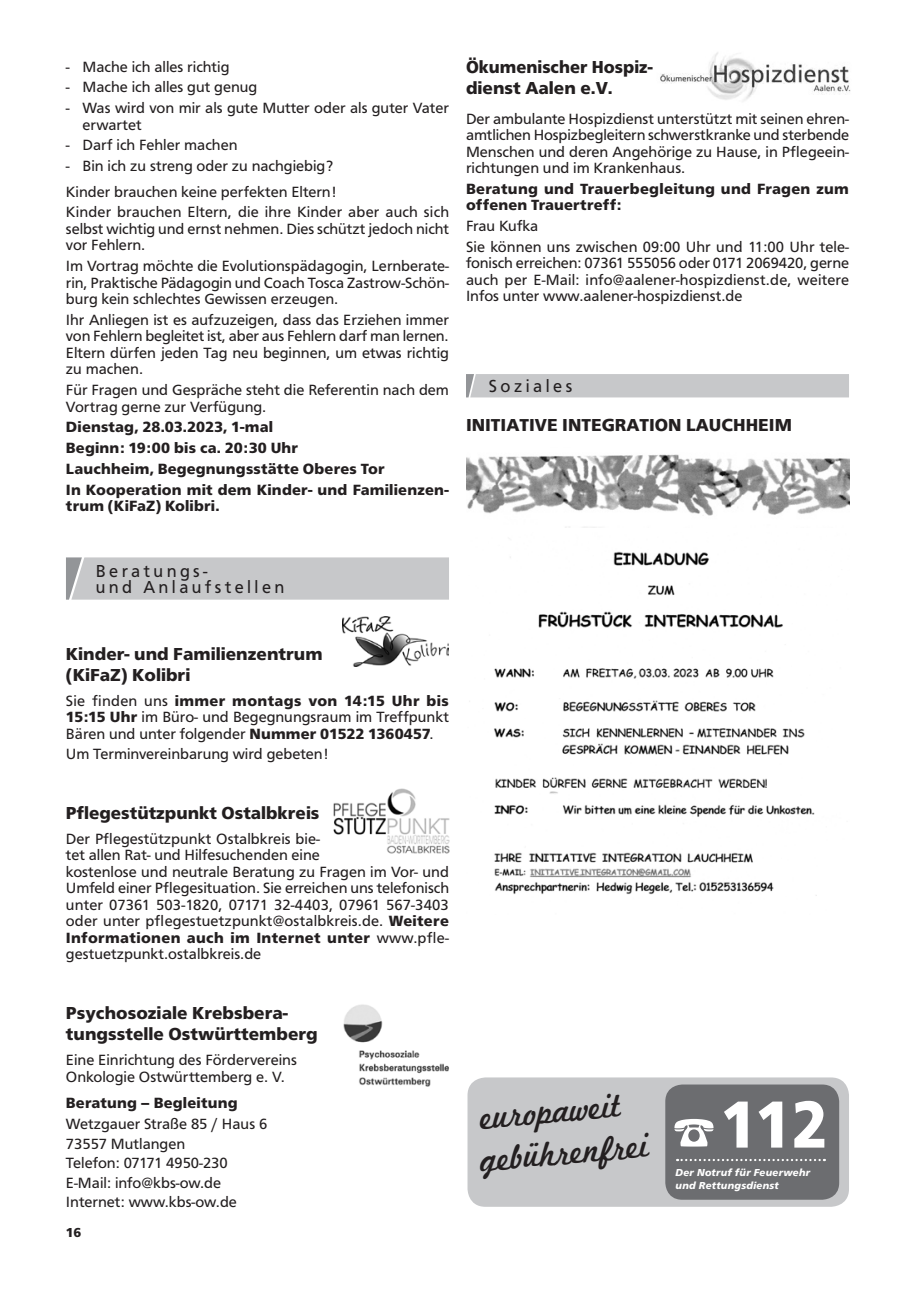
<style>
.page{position:relative;width:915px;height:1297px;background:#fff}
.page>*{position:absolute;margin:0;border:0;box-sizing:border-box;transform-origin:0 0}
.Zwischentitel_11_bzw{font:700 69px "Frutus T";color:#fff;scale:.9 1}
.Zwischentitel_11_bzw-2{font:36px "Marketing Script";color:#231f20;scale:.93 1}
.Zwischentitel_12p{font:700 18px/21px "Frutus T";color:#231f20}
.t1{font:18px/16.5px "Frutus T";color:#231f20;scale:.96 1}
.Zwischentitel_12p-2{font:700 18px/21px "Frutus T";color:#231f20;scale:.96 1}
.Grundtext__GT{font:15.3px/16.5px "Frutus T";color:#231f20;text-align:justify}
.Grundtext__GT-2{font:700 15.3px/16.5px "Frutus T";letter-spacing:.01em;color:#231f20}
.t2{font:700 13.5px "Frutus T";color:#231f20}
.Zwischentitel{font:italic 700 10.5px "Frutus T";letter-spacing:.02em;color:#fff}
.s1{font-weight:700}
</style>
<div class="page">
<svg style="left:66px;top:557px;width:383px;height:43px;background:#c7c8ca"></svg>
<img style="left:342px;top:616px;width:107px;height:50px">
<img style="left:333px;top:788px;width:117px;height:66px">
<img style="left:343px;top:1004px;width:106px;height:83px">
<svg style="left:466px;top:397px;width:382px;height:1px"></svg>
<div style="left:466px;top:374px;width:382px;height:23px;background:#c7c8ca"></div>
<img style="left:660px;top:52px;width:191px;height:49px">
<img style="left:466px;top:454px;width:382px;height:62px">
<img style="left:469px;top:551px;width:348px;height:345px">
<div style="left:467px;top:1077px;width:381px;height:130px;background:#c7c8ca;border-radius:18px"></div>
<div style="left:665px;top:1084px;width:173px;height:116px;background:#6c6d70;border-radius:17px"></div>
<svg style="left:676px;top:1159px;width:148px;height:2px"></svg>
<p class="Grundtext__GT" style="left:66px;top:58px;width:165px">- Mache ich alles richtig</p>
<p class="Grundtext__GT" style="left:66px;top:79px;width:193px">- Mache ich alles gut genug</p>
<p class="Grundtext__GT" style="left:82px;top:99px;width:368px;text-indent:-16px">- Was wird von mir als gute Mutter oder als guter Vater erwartet</p>
<p class="Grundtext__GT" style="left:66px;top:137px;width:173px">- Darf ich Fehler machen</p>
<p class="Grundtext__GT" style="left:66px;top:157px;width:268px">- Bin ich zu streng oder zu nachgiebig?</p>
<p class="Grundtext__GT" style="left:66px;top:183px;width:272px">Kinder brauchen keine perfekten Eltern!</p>
<p class="Grundtext__GT" style="left:66px;top:204px;width:384px">Kinder brauchen Eltern, die ihre Kinder aber auch sich selbst wichtig und ernst nehmen. Dies schützt jedoch nicht vor Fehlern.</p>
<p class="Grundtext__GT" style="left:66px;top:257px;width:384px">Im Vortrag möchte die Evolutionspädagogin, Lernberate&shy;rin, Praktische Pädagogin und Coach Tosca Zastrow-Schön&shy;burg kein schlechtes Gewissen erzeugen.</p>
<p class="Grundtext__GT" style="left:66px;top:311px;width:384px">Ihr Anliegen ist es aufzuzeigen, dass das Erziehen immer von Fehlern begleitet ist, aber aus Fehlern darf man lernen.<br>Eltern dürfen jeden Tag neu beginnen, um etwas richtig zu machen.</p>
<p class="Grundtext__GT" style="left:66px;top:381px;width:384px">Für Fragen und Gespräche steht die Referentin nach dem<br>Vortrag gerne zur Verfügung.</p>
<p class="Grundtext__GT-2" style="left:66px;top:419px;width:209px">Dienstag, 28.03.2023, 1-mal</p>
<p class="Grundtext__GT-2" style="left:66px;top:440px;width:233px">Beginn: 19:00 bis ca. 20:30 Uhr</p>
<p class="Grundtext__GT-2" style="left:66px;top:460px;width:320px">Lauchheim, Begegnungsstätte Oberes Tor</p>
<p class="Grundtext__GT-2" style="left:66px;top:481px;width:384px">In Kooperation mit dem Kinder- und Familienzen&shy;trum (KiFaZ) Kolibri.</p>
<p class="Zwischentitel_12p-2" style="left:466px;top:57px;width:196px">Ökumenischer Hospiz&shy;dienst Aalen e.V.</p>
<p class="Grundtext__GT" style="left:466px;top:110px;width:384px">Der ambulante Hospizdienst unterstützt mit seinen ehren&shy;amtlichen Hospizbegleitern schwerstkranke und sterbende Menschen und deren Angehörige zu Hause, in Pflegeein&shy;richtungen und im Krankenhaus.</p>
<p class="Grundtext__GT-2" style="left:466px;top:180px;width:384px">Beratung und Trauerbegleitung und Fragen zum offenen Trauertreff:</p>
<p class="Grundtext__GT" style="left:466px;top:218px;width:74px">Frau Kufka</p>
<p class="Grundtext__GT" style="left:466px;top:238px;width:384px">Sie können uns zwischen 09:00 Uhr und 11:00 Uhr tele&shy;fonisch erreichen: 07361 555056 oder 0171 2069420, gerne auch per E-Mail: info@aalener-hospizdienst.de, weitere Infos unter www.aalener-hospizdienst.de</p>
<p class="t1" style="left:489px;top:377px;width:88px">Soziales</p>
<p class="Zwischentitel_12p" style="left:466px;top:414px;width:327px">INITIATIVE INTEGRATION LAUCHHEIM</p>
<p class="t1" style="left:96px;top:562px;width:198px">Beratungs-<br>und Anlaufstellen</p>
<p class="Zwischentitel_12p" style="left:66px;top:643px;width:258px">Kinder- und Familienzentrum (KiFaZ) Kolibri</p>
<p class="Grundtext__GT" style="left:66px;top:692px;width:384px">Sie finden uns <span class="s1">immer montags von 14:15 Uhr bis 15:15 Uhr</span> im Büro- und Begegnungsraum im Treffpunkt Bären und unter folgender <span class="s1">Nummer 01522 1360457</span>.</p>
<p class="Grundtext__GT" style="left:66px;top:746px;width:264px">Um Terminvereinbarung wird gebeten!</p>
<p class="Zwischentitel_12p" style="left:66px;top:802px;width:255px">Pflegestützpunkt Ostalbkreis</p>
<p class="Grundtext__GT" style="left:66px;top:830px;width:384px;text-align:left">Der Pflegestützpunkt Ostalbkreis bie-<br>tet allen Rat- und Hilfesuchenden eine<br>kostenlose und neutrale Beratung zu Fragen im Vor- und Umfeld einer Pflegesituation. Sie erreichen uns telefonisch unter 07361 503-1820, 07171 32-4403, 07961 567-3403 oder unter pflegestuetzpunkt@ostalbkreis.de. <span class="s1">Weitere Informationen auch im Internet unter</span> www.pfle&shy;gestuetzpunkt.ostalbkreis.de</p>
<p class="Zwischentitel_12p" style="left:66px;top:1002px;width:253px">Psychosoziale Krebsbera&shy;tungsstelle Ostwürttemberg</p>
<p class="Grundtext__GT" style="left:66px;top:1051px;width:232px">Eine Einrichtung des Fördervereins<br>Onkologie Ostwürttemberg e. V.</p>
<p class="Grundtext__GT-2" style="left:66px;top:1095px;width:173px">Beratung – Begleitung</p>
<p class="Grundtext__GT" style="left:66px;top:1115px;width:203px">Wetzgauer Straße 85 / Haus 6</p>
<p class="Grundtext__GT" style="left:66px;top:1135px;width:121px">73557 Mutlangen</p>
<p class="Grundtext__GT" style="left:66px;top:1154px;width:163px">Telefon: 07171 4950-230</p>
<p class="Grundtext__GT" style="left:66px;top:1174px;width:157px">E-Mail: info@kbs-ow.de</p>
<p class="Grundtext__GT" style="left:66px;top:1193px;width:172px">Internet: www.kbs-ow.de</p>
<p class="t2" style="left:66px;top:1225px;width:17px">16</p>
<p class="Zwischentitel_11_bzw-2" style="left:477px;top:1096px;width:153px;rotate:-5deg">europaweit</p>
<p class="Zwischentitel_11_bzw-2" style="left:477px;top:1138px;width:183px;rotate:-5deg">gebührenfrei</p>
<p class="Zwischentitel_11_bzw" style="left:720px;top:1084px;width:120px">112</p>
<p class="Zwischentitel" style="left:675px;top:1166px;width:136px">Der Notruf für Feuerwehr</p>
<p class="Zwischentitel" style="left:675px;top:1179px;width:105px">und Rettungsdienst</p>
</div>
